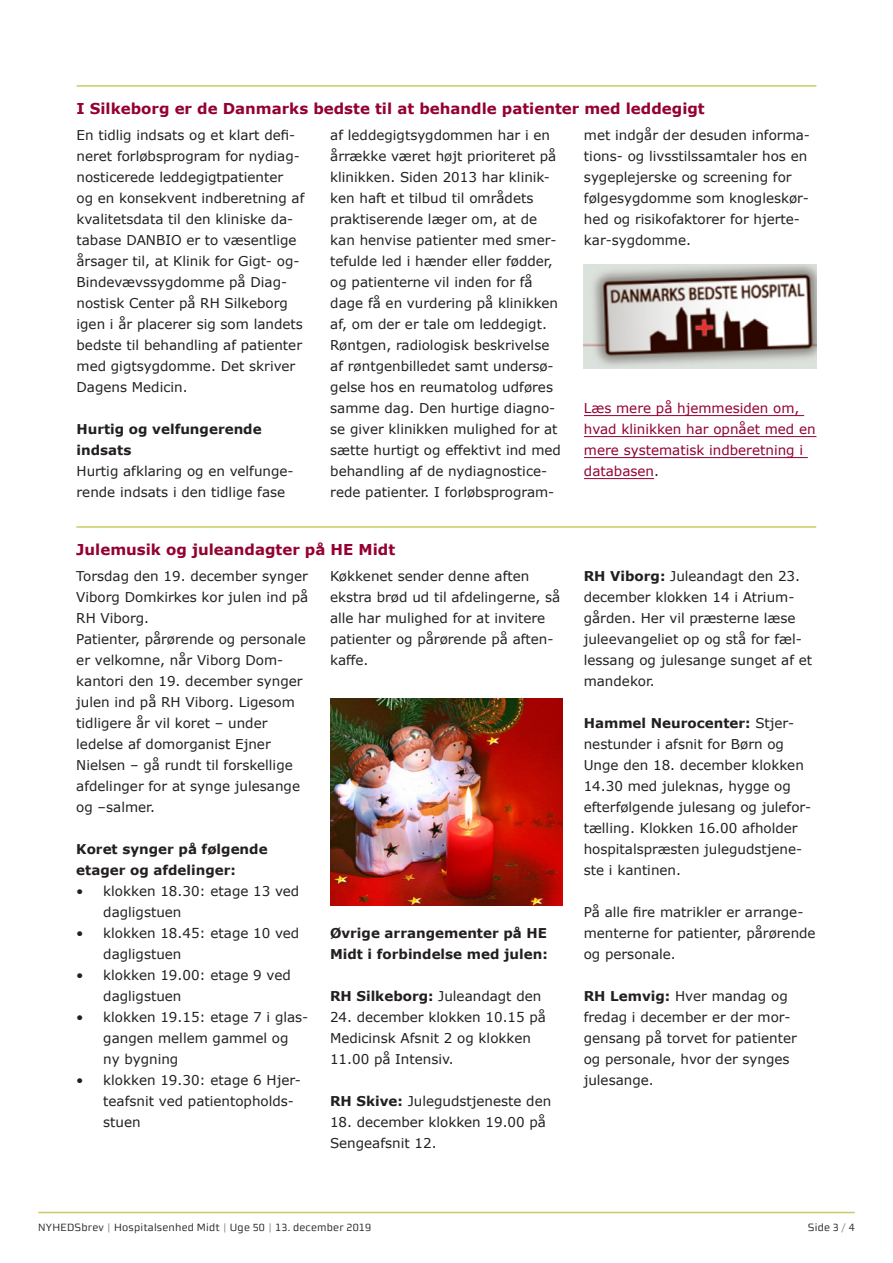
<style>
.page{position:relative;width:893px;height:1263px;background:#fff}
.page>*{position:absolute;margin:0;border:0;box-sizing:border-box;transform-origin:0 0}
.Over_m_streg_-_HEM{font:700 15px "Verdana";color:#940130}
.Brød_-_HEM{font:13.5px/21px "Verdana";color:#231f20}
.Mellemrubrik{font:700 13.5px/21px "Verdana";color:#231f20}
.Brød_-_HEM-2{font:13.5px/21px "Verdana";color:#940130}
.pagina_-_HEM{font:10.5px "midtsans";letter-spacing:.02em;color:#231f20}
.s1{color:#231f20}
.s2{font-weight:700}
.s3{color:#8a8c8f}
</style>
<div class="page">
<hr style="left:38px;top:1212px;width:817px;height:1px;background:#cbcb65">
<hr style="left:77px;top:85px;width:739px;height:2px;background:#cbcb65">
<hr style="left:584px;top:415px;width:220px;height:1px;background:#940130">
<hr style="left:584px;top:436px;width:232px;height:1px;background:#940130">
<hr style="left:584px;top:457px;width:224px;height:1px;background:#940130">
<hr style="left:584px;top:478px;width:70px;height:1px;background:#940130">
<img style="left:584px;top:265px;width:232px;height:103px">
<hr style="left:76px;top:526px;width:740px;height:2px;background:#cbcb65">
<img style="left:330px;top:699px;width:233px;height:206px">
<p class="Over_m_streg_-_HEM" style="left:77px;top:98px;width:630px">I Silkeborg er de Danmarks bedste til at behandle patienter med leddegigt</p>
<p class="Brød_-_HEM" style="left:77px;top:124px;width:229px">En tidlig indsats og et klart defi&shy;neret forløbsprogram for nydiag&shy;nosticerede leddegigtpatienter<br>og en konsekvent indberetning af kvalitetsdata til den kliniske da&shy;tabase DANBIO er to væsentlige årsager til, at Klinik for Gigt- og-<br>Bindevævssygdomme på Diag&shy;nostisk Center på RH Silkeborg igen i år placerer sig som landets bedste til behandling af patienter med gigtsygdomme. Det skriver<br>Dagens Medicin.</p>
<p class="Mellemrubrik" style="left:77px;top:418px;width:187px">Hurtig og velfungerende indsats</p>
<p class="Brød_-_HEM" style="left:77px;top:460px;width:219px">Hurtig afklaring og en velfunge&shy;rende indsats i den tidlige fase</p>
<p class="Brød_-_HEM" style="left:330px;top:124px;width:232px">af leddegigtsygdommen har i en årrække været højt prioriteret på klinikken. Siden 2013 har klinik&shy;ken haft et tilbud til områdets praktiserende læger om, at de kan henvise patienter med smer&shy;tefulde led i hænder eller fødder, og patienterne vil inden for få dage få en vurdering på klinikken af, om der er tale om leddegigt.<br>Røntgen, radiologisk beskrivelse af røntgenbilledet samt undersø&shy;gelse hos en reumatolog udføres samme dag. Den hurtige diagno&shy;se giver klinikken mulighed for at sætte hurtigt og effektivt ind med behandling af de nydiagnostice&shy;rede patienter. I forløbsprogram-</p>
<p class="Brød_-_HEM" style="left:584px;top:124px;width:227px">met indgår der desuden informa&shy;tions- og livsstilssamtaler hos en sygeplejerske og screening for følgesygdomme som knogleskør&shy;hed og risikofaktorer for hjerte&shy;kar-sygdomme.</p>
<p class="Brød_-_HEM-2" style="left:584px;top:397px;width:233px">Læs mere på hjemmesiden om, hvad klinikken har opnået med en mere systematisk indberetning i databasen<span class="s1">.</span></p>
<p class="Over_m_streg_-_HEM" style="left:76px;top:539px;width:320px">Julemusik og juleandagter på HE Midt</p>
<p class="Brød_-_HEM" style="left:76px;top:565px;width:234px;text-align:justify">Torsdag den 19. december synger Viborg Domkirkes kor julen ind på RH Viborg.</p>
<p class="Brød_-_HEM" style="left:76px;top:628px;width:231px">Patienter, pårørende og personale er velkomne, når Viborg Dom&shy;kantori den 19. december synger julen ind på RH Viborg. Ligesom tidligere år vil koret – under ledelse af domorganist Ejner<br>Nielsen – gå rundt til forskellige afdelinger for at synge julesange og –salmer.</p>
<p class="Mellemrubrik" style="left:76px;top:838px;width:193px">Koret synger på følgende etager og afdelinger:</p>
<p class="Brød_-_HEM" style="left:103px;top:880px;width:198px;text-indent:-27px">• klokken 18.30: etage 13 ved dagligstuen</p>
<p class="Brød_-_HEM" style="left:103px;top:922px;width:198px;text-indent:-27px">• klokken 18.45: etage 10 ved dagligstuen</p>
<p class="Brød_-_HEM" style="left:103px;top:964px;width:189px;text-indent:-27px">• klokken 19.00: etage 9 ved dagligstuen</p>
<p class="Brød_-_HEM" style="left:103px;top:1006px;width:207px;text-indent:-27px">• klokken 19.15: etage 7 i glas&shy;gangen mellem gammel og<br>ny bygning</p>
<p class="Brød_-_HEM" style="left:103px;top:1069px;width:199px;text-indent:-27px">• klokken 19.30: etage 6 Hjer&shy;teafsnit ved patientopholds&shy;stuen</p>
<p class="Brød_-_HEM" style="left:330px;top:565px;width:232px">Køkkenet sender denne aften ekstra brød ud til afdelingerne, så alle har mulighed for at invitere patienter og pårørende på aften&shy;kaffe.</p>
<p class="Mellemrubrik" style="left:330px;top:922px;width:219px">Øvrige arrangementer på HE<br>Midt i forbindelse med julen:</p>
<p class="Brød_-_HEM" style="left:330px;top:985px;width:213px"><span class="s2">RH Silkeborg:</span> Juleandagt den</p>
<p class="Brød_-_HEM" style="left:330px;top:1006px;width:218px">24. december klokken 10.15 på<br>Medicinsk Afsnit 2 og klokken<br>11.00 på Intensiv.</p>
<p class="Brød_-_HEM" style="left:330px;top:1090px;width:223px"><span class="s2">RH Skive:</span> Julegudstjeneste den</p>
<p class="Brød_-_HEM" style="left:330px;top:1111px;width:218px">18. december klokken 19.00 på<br>Sengeafsnit 12.</p>
<p class="Brød_-_HEM" style="left:584px;top:565px;width:230px"><span class="s2">RH Viborg:</span> Juleandagt den 23. december klokken 14 i Atrium&shy;gården. Her vil præsterne læse juleevangeliet op og stå for fæl&shy;lessang og julesange sunget af et mandekor.</p>
<p class="Brød_-_HEM" style="left:584px;top:712px;width:229px"><span class="s2">Hammel Neurocenter:</span> Stjer&shy;nestunder i afsnit for Børn og<br>Unge den 18. december klokken<br>14.30 med juleknas, hygge og efterfølgende julesang og julefor&shy;tælling. Klokken 16.00 afholder hospitalspræsten julegudstjene&shy;ste i kantinen.</p>
<p class="Brød_-_HEM" style="left:584px;top:901px;width:233px">På alle fire matrikler er arrange&shy;menterne for patienter, pårørende og personale.</p>
<p class="Brød_-_HEM" style="left:584px;top:985px;width:215px"><span class="s2">RH Lemvig:</span> Hver mandag og fredag i december er der mor&shy;gensang på torvet for patienter og personale, hvor der synges julesange.</p>
<p class="pagina_-_HEM" style="left:38px;top:1221px;width:334px">NYHEDSbrev <span class="s3">|</span> Hospitalsenhed Midt <span class="s3">|</span> Uge 50 <span class="s3">|</span> 13. december 2019</p>
<p class="pagina_-_HEM" style="left:808px;top:1221px;width:48px">Side 3 <span class="s3">/</span> 4</p>
</div>
